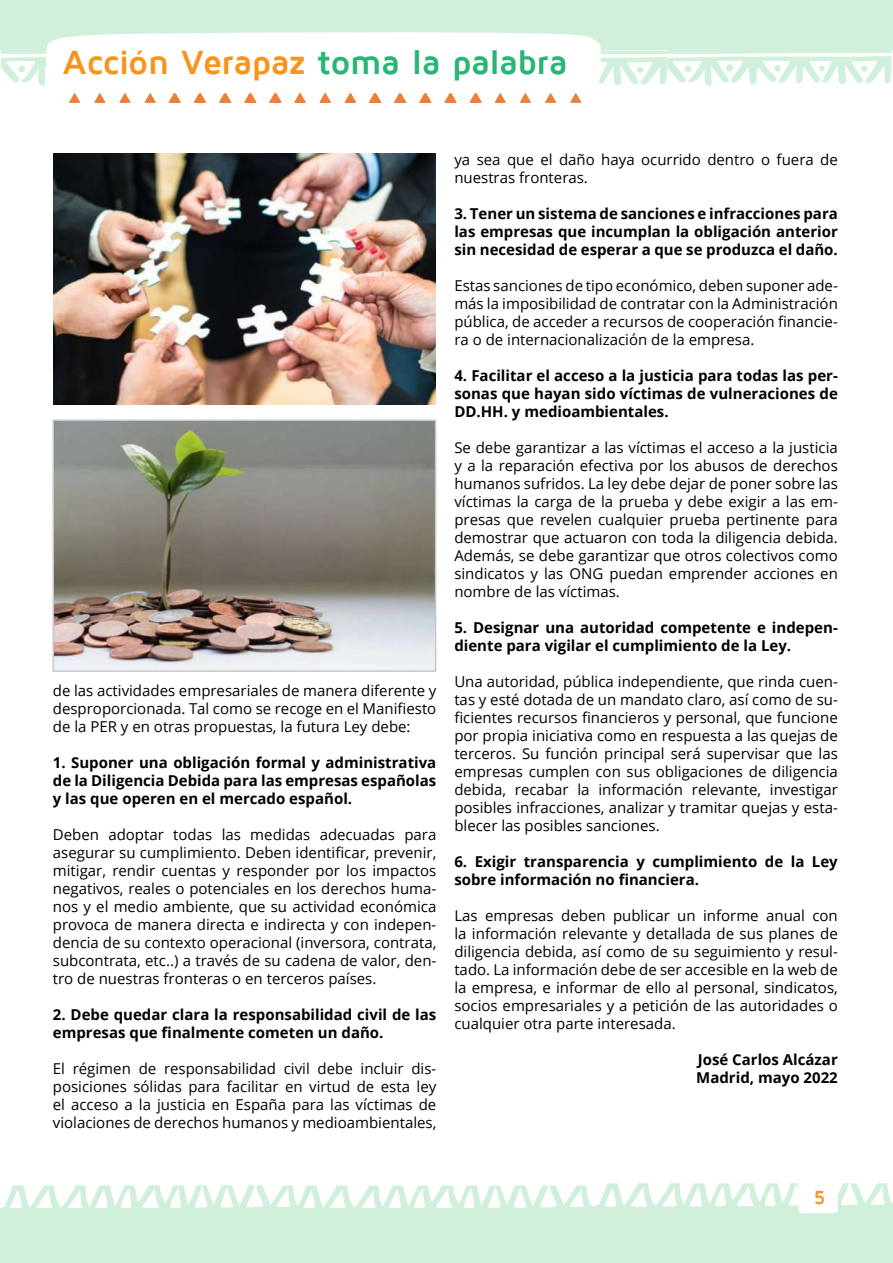
<style>
.page{position:relative;width:893px;height:1263px;background:#fff}
.page>*{position:absolute;margin:0;border:0;box-sizing:border-box;transform-origin:0 0}
.t1{font:700 34.5px "Maven Pro";letter-spacing:-.015em;color:#f7941e}
.t2{font:700 19.5px "Maven Pro";color:#f7941e}
.t3{font:15px/18px "Open Sans";color:#000;text-align:justify}
.t4{font:700 15px/18px "Open Sans";color:#000}
.s1{color:#29b575}
</style>
<div class="page">
<div style="left:1px;top:1209px;width:892px;height:54px;background:#d1f0db"></div>
<svg style="left:0;top:1183px;width:893px;height:31px"></svg>
<svg style="left:1px;top:49px;width:891px;height:37px"></svg>
<div style="left:0;top:0;width:893px;height:49px;background:#d1f0db"></div>
<svg style="left:42px;top:32px;width:564px;height:71px"></svg>
<svg style="left:94px;top:93px;width:12px;height:10px"></svg>
<svg style="left:119px;top:93px;width:12px;height:10px"></svg>
<svg style="left:144px;top:93px;width:12px;height:10px"></svg>
<svg style="left:69px;top:93px;width:11px;height:10px"></svg>
<svg style="left:194px;top:93px;width:12px;height:10px"></svg>
<svg style="left:219px;top:93px;width:13px;height:10px"></svg>
<svg style="left:244px;top:93px;width:13px;height:10px"></svg>
<svg style="left:168px;top:93px;width:13px;height:10px"></svg>
<svg style="left:294px;top:93px;width:12px;height:10px"></svg>
<svg style="left:319px;top:93px;width:12px;height:10px"></svg>
<svg style="left:345px;top:93px;width:11px;height:10px"></svg>
<svg style="left:269px;top:93px;width:13px;height:10px"></svg>
<svg style="left:394px;top:93px;width:12px;height:10px"></svg>
<svg style="left:419px;top:93px;width:13px;height:10px"></svg>
<svg style="left:444px;top:93px;width:13px;height:10px"></svg>
<svg style="left:494px;top:93px;width:12px;height:10px"></svg>
<svg style="left:545px;top:93px;width:11px;height:10px"></svg>
<svg style="left:570px;top:93px;width:12px;height:10px"></svg>
<svg style="left:369px;top:93px;width:12px;height:10px"></svg>
<svg style="left:469px;top:93px;width:13px;height:10px"></svg>
<svg style="left:520px;top:93px;width:11px;height:10px"></svg>
<div style="left:54px;top:41px;width:539px;height:48px;background:#fff"></div>
<img style="left:53px;top:154px;width:383px;height:251px">
<img style="left:55px;top:422px;width:378px;height:247px">
<div style="left:52px;top:419px;width:384px;height:253px;border:2px solid #c7c8ca"></div>
<h1 class="t1" style="left:63px;top:44px;width:506px">Acción Verapaz <span class="s1">toma la palabra</span></h1>
<p class="t3" style="left:53px;top:681px;width:385px">de las actividades empresariales de manera diferente y desproporcionada. Tal como se recoge en el Manifiesto de la PER y en otras propuestas, la futura Ley debe:</p>
<p class="t4" style="left:53px;top:753px;width:385px;text-align:justify">1. Suponer una obligación formal y administrativa de la Diligencia Debida para las empresas españolas y las que operen en el mercado español.</p>
<p class="t3" style="left:53px;top:825px;width:385px">Deben adoptar todas las medidas adecuadas para asegurar su cumplimiento. Deben identificar, prevenir, mitigar, rendir cuentas y responder por los impactos negativos, reales o potenciales en los derechos huma&shy;nos y el medio ambiente, que su actividad económica provoca de manera directa e indirecta y con indepen&shy;dencia de su contexto operacional (inversora, contrata, subcontrata, etc..) a través de su cadena de valor, den&shy;tro de nuestras fronteras o en terceros países.</p>
<p class="t4" style="left:53px;top:1005px;width:385px">2. Debe quedar clara la responsabilidad civil de las empresas que finalmente cometen un daño.</p>
<p class="t3" style="left:53px;top:1059px;width:385px">El régimen de responsabilidad civil debe incluir dis&shy;posiciones sólidas para facilitar en virtud de esta ley el acceso a la justicia en España para las víctimas de violaciones de derechos humanos y medioambientales,</p>
<p class="t3" style="left:454px;top:150px;width:385px">ya sea que el daño haya ocurrido dentro o fuera de nuestras fronteras.</p>
<p class="t4" style="left:454px;top:204px;width:385px;text-align:justify">3. Tener un sistema de sanciones e infracciones para las empresas que incumplan la obligación anterior sin necesidad de esperar a que se produzca el daño.</p>
<p class="t3" style="left:454px;top:276px;width:385px">Estas sanciones de tipo económico, deben suponer ade&shy;más la imposibilidad de contratar con la Administración pública, de acceder a recursos de cooperación financie&shy;ra o de internacionalización de la empresa.</p>
<p class="t4" style="left:454px;top:366px;width:385px;text-align:justify">4. Facilitar el acceso a la justicia para todas las per&shy;sonas que hayan sido víctimas de vulneraciones de DD.HH. y medioambientales.</p>
<p class="t3" style="left:454px;top:438px;width:385px">Se debe garantizar a las víctimas el acceso a la justicia y a la reparación efectiva por los abusos de derechos humanos sufridos. La ley debe dejar de poner sobre las víctimas la carga de la prueba y debe exigir a las em&shy;presas que revelen cualquier prueba pertinente para demostrar que actuaron con toda la diligencia debida.<br>Además, se debe garantizar que otros colectivos como sindicatos y las ONG puedan emprender acciones en nombre de las víctimas.</p>
<p class="t4" style="left:454px;top:618px;width:385px">5. Designar una autoridad competente e indepen&shy;diente para vigilar el cumplimiento de la Ley.</p>
<p class="t3" style="left:454px;top:672px;width:385px">Una autoridad, pública independiente, que rinda cuen&shy;tas y esté dotada de un mandato claro, así como de su&shy;ficientes recursos financieros y personal, que funcione por propia iniciativa como en respuesta a las quejas de terceros. Su función principal será supervisar que las empresas cumplen con sus obligaciones de diligencia debida, recabar la información relevante, investigar posibles infracciones, analizar y tramitar quejas y esta&shy;blecer las posibles sanciones.</p>
<p class="t4" style="left:454px;top:852px;width:385px">6. Exigir transparencia y cumplimiento de la Ley sobre información no financiera.</p>
<p class="t3" style="left:454px;top:906px;width:385px">Las empresas deben publicar un informe anual con la información relevante y detallada de sus planes de diligencia debida, así como de su seguimiento y resul&shy;tado. La información debe de ser accesible en la web de la empresa, e informar de ello al personal, sindicatos, socios empresariales y a petición de las autoridades o cualquier otra parte interesada.</p>
<p class="t4" style="left:696px;top:1050px;width:143px">José Carlos Alcázar<br>Madrid, mayo 2022</p>
<h2 class="t2" style="left:814px;top:1187px;width:13px">5</h2>
</div>
